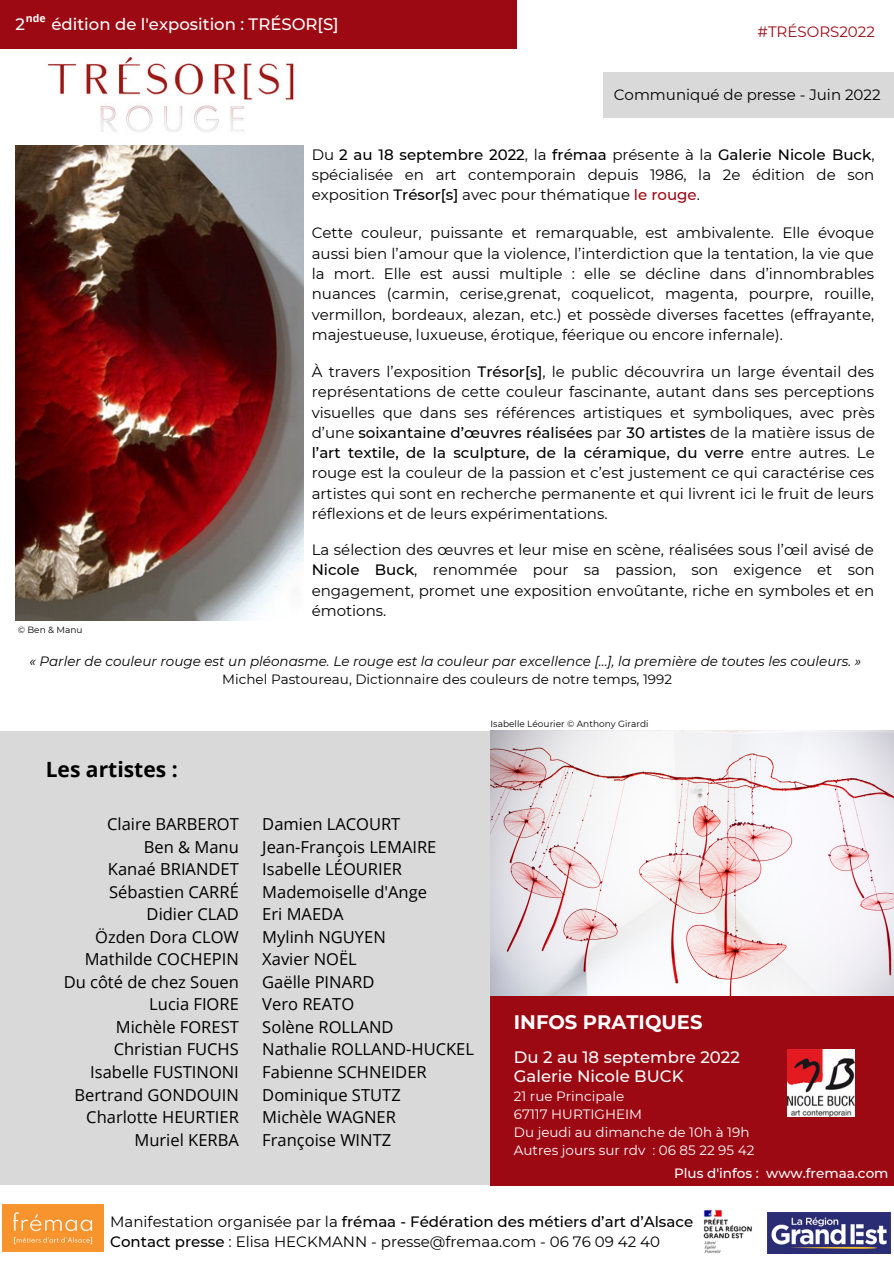
<style>
.page{position:relative;width:894px;height:1264px;background:#fff}
.page>*{position:absolute;margin:0;border:0;box-sizing:border-box;transform-origin:0 0}
.t1{font:700 21px "Open Sans";color:#000}
.t2{font:700 19.5px "Montserrat";color:#fff}
.t3{font:16.5px/22.5px "Open Sans";color:#000;text-align:right}
.t4{font:500 16.5px/19.2px "Montserrat";color:#fff}
.t5{font:15px/20.2px "Montserrat";color:#000;text-align:justify}
.t6{font:15px "Montserrat";color:#9c0913}
.t7{font:italic 13.5px "Montserrat";color:#000}
.t8{font:13.5px/18px "Montserrat";color:#fff}
.t9{font:13.5px "Montserrat";color:#000}
.t10{font:500 13.5px "Montserrat";color:#fff}
.t11{font:700 10.5px "Open Sans";color:#fff}
.t12{font:9px "Montserrat";color:#000}
.s1{font-weight:500}
.s2{font-weight:500;color:#9c0913}
</style>
<div class="page">
<div style="left:603px;top:73px;width:290px;height:45px;background:#d9d9d9"></div>
<div style="left:0;top:0;width:517px;height:48px;background:#9c0913"></div>
<img style="left:2px;top:1204px;width:101px;height:47px">
<div style="left:0;top:731px;width:490px;height:453px;background:#d9d9d9"></div>
<div style="left:490px;top:995px;width:403px;height:190px;background:#9c0913"></div>
<img style="left:703px;top:1209px;width:49px;height:45px">
<img style="left:15px;top:145px;width:289px;height:475px">
<img style="left:490px;top:731px;width:403px;height:264px">
<img style="left:767px;top:1212px;width:122px;height:41px">
<img style="left:47px;top:57px;width:247px;height:76px">
<img style="left:787px;top:1049px;width:67px;height:66px">
<p class="t11" style="left:26px;top:10px;width:21px">nde</p>
<p class="t4" style="left:15px;top:14px;width:11px">2</p>
<p class="t4" style="left:51px;top:14px;width:289px">édition de l'exposition : TRÉSOR[S]</p>
<p class="t6" style="left:757px;top:23px;width:119px">#TRÉSORS2022</p>
<p class="t5" style="left:613px;top:84px;width:268px">Communiqué de presse - Juin 2022</p>
<p class="t5" style="left:311px;top:144px;width:564px">Du <span class="s1">2 au 18 septembre 2022</span>, la <span class="s1">frémaa</span> présente à la <span class="s1">Galerie Nicole Buck</span>, spécialisée en art contemporain depuis 1986, la 2e édition de son exposition <span class="s1">Trésor[s]</span> avec pour thématique <span class="s2">le rouge</span>.</p>
<p class="t5" style="left:311px;top:223px;width:564px">Cette couleur, puissante et remarquable, est ambivalente. Elle évoque aussi bien l’amour que la violence, l’interdiction que la tentation, la vie que la mort. Elle est aussi multiple : elle se décline dans d’innombrables nuances (carmin, cerise,grenat, coquelicot, magenta, pourpre, rouille, vermillon, bordeaux, alezan, etc.) et possède diverses facettes (effrayante, majestueuse, luxueuse, érotique, féerique ou encore infernale).</p>
<p class="t5" style="left:311px;top:361px;width:564px">À travers l’exposition <span class="s1">Trésor[s]</span>, le public découvrira un large éventail des représentations de cette couleur fascinante, autant dans ses perceptions visuelles que dans ses références artistiques et symboliques, avec près d’une <span class="s1">soixantaine d’œuvres réalisées</span> par <span class="s1">30 artistes</span> de la matière issus de <span class="s1">l’art textile, de la sculpture, de la céramique, du verre</span> entre autres. Le rouge est la couleur de la passion et c’est justement ce qui caractérise ces artistes qui sont en recherche permanente et qui livrent ici le fruit de leurs réflexions et de leurs expérimentations.</p>
<p class="t5" style="left:311px;top:539px;width:564px">La sélection des œuvres et leur mise en scène, réalisées sous l’œil avisé de <span class="s1">Nicole Buck</span>, renommée pour sa passion, son exigence et son engagement, promet une exposition envoûtante, riche en symboles et en émotions.</p>
<p class="t12" style="left:18px;top:624px;width:66px">© Ben &amp; Manu</p>
<p class="t7" style="left:29px;top:653px;width:833px">« Parler de couleur rouge est un pléonasme. Le rouge est la couleur par excellence [...], la première de toutes les couleurs. »</p>
<p class="t9" style="left:222px;top:671px;width:451px">Michel Pastoureau, Dictionnaire des couleurs de notre temps, 1992</p>
<h1 class="t1" style="left:46px;top:755px;width:133px">Les artistes :</h1>
<p class="t3" style="left:64px;top:812px;width:177px">Claire BARBEROT<br>Ben &amp; Manu<br>Kanaé BRIANDET<br>Sébastien CARRÉ<br>Didier CLAD<br>Özden Dora CLOW<br>Mathilde COCHEPIN<br>Du côté de chez Souen<br>Lucia FIORE<br>Michèle FOREST<br>Christian FUCHS<br>Isabelle FUSTINONI<br>Bertrand GONDOUIN<br>Charlotte HEURTIER<br>Muriel KERBA</p>
<p class="t12" style="left:490px;top:718px;width:159px">Isabelle Léourier © Anthony Girardi</p>
<p class="t3" style="left:262px;top:812px;width:213px;text-align:left">Damien LACOURT<br>Jean-François LEMAIRE<br>Isabelle LÉOURIER<br>Mademoiselle d'Ange<br>Eri MAEDA<br>Mylinh NGUYEN<br>Xavier NOËL<br>Gaëlle PINARD<br>Vero REATO<br>Solène ROLLAND<br>Nathalie ROLLAND-HUCKEL<br>Fabienne SCHNEIDER<br>Dominique STUTZ<br>Michèle WAGNER<br>Françoise WINTZ</p>
<h2 class="t2" style="left:513px;top:1010px;width:190px">INFOS PRATIQUES</h2>
<p class="t4" style="left:513px;top:1047px;width:227px">Du 2 au 18 septembre 2022<br>Galerie Nicole BUCK</p>
<p class="t8" style="left:513px;top:1087px;width:242px">21 rue Principale<br>67117 HURTIGHEIM<br>Du jeudi au dimanche de 10h à 19h<br>Autres jours sur rdv : 06 85 22 95 42</p>
<p class="t10" style="left:673px;top:1165px;width:216px">Plus d'infos : www.fremaa.com</p>
<p class="t5" style="left:110px;top:1211px;width:584px">Manifestation organisée par la <span class="s1">frémaa - Fédération des métiers d’art d’Alsace<br>Contact presse</span> : Elisa HECKMANN - presse@fremaa.com - 06 76 09 42 40</p>
</div>
